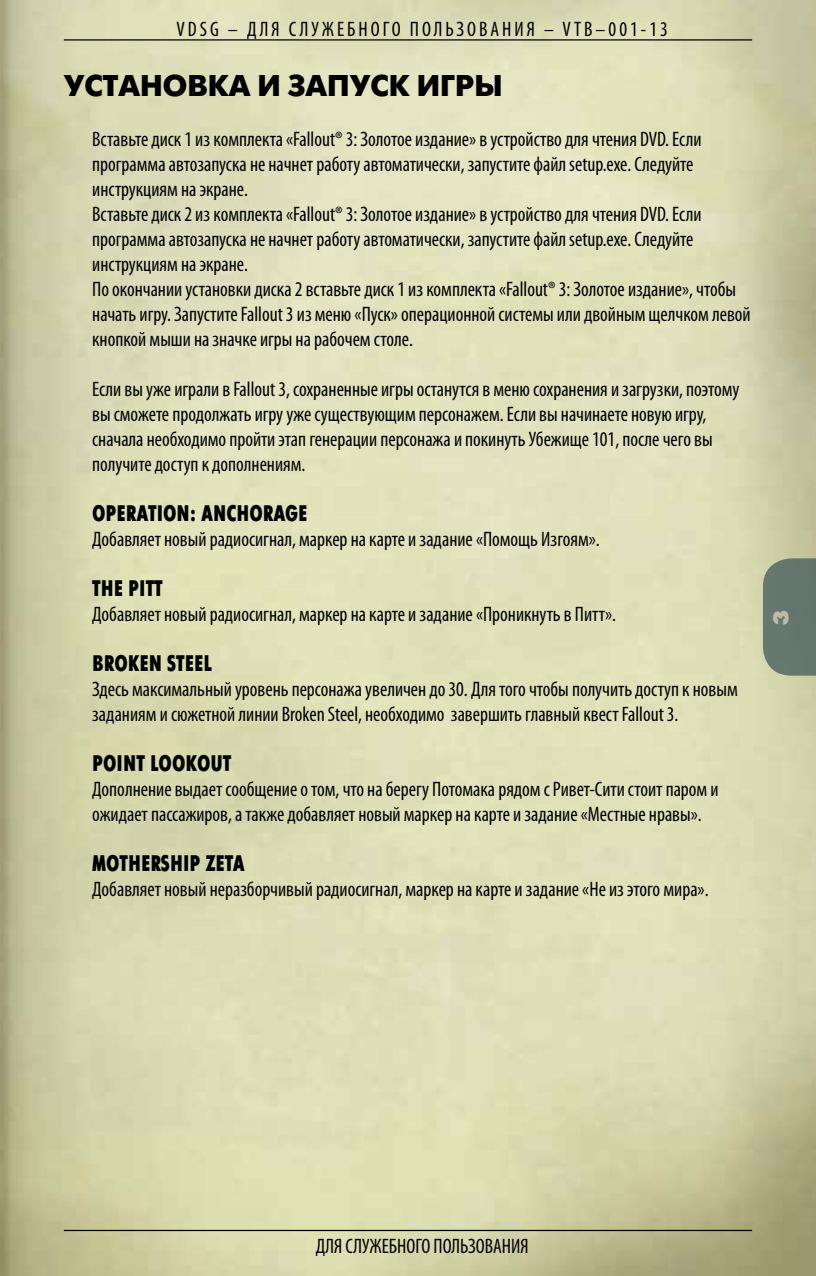
<style>
.page{position:relative;width:816px;height:1276px;background:#fff}
.page>*{position:absolute;margin:0;border:0;box-sizing:border-box;transform-origin:0 0}
.t1{font:30px "Futuris XC";color:#000}
.t2{font:22.5px "Futuris X Cond C";color:#000}
.t3{font:condensed 21px/25px "Myriad Pro";color:#000;scale:.95 1}
.t4{font:condensed 21px "Myriad Pro";letter-spacing:.15em;color:#000;scale:.95 1}
.t5{font:800 20px "Futura";color:#bcbda3}
</style>
<div class="page">
<img style="left:0;top:0;width:815px;height:1276px">
<svg style="left:762px;top:558px;width:53px;height:117px;background:#6c7c71"></svg>
<hr style="left:64px;top:39px;width:687px;height:2px;background:#000">
<hr style="left:64px;top:1230px;width:687px;height:1px;background:#000">
<p class="t4" style="left:176px;top:17px;width:518px">VDSG – ДЛЯ СЛУЖЕБНОГО ПОЛЬЗОВАНИЯ – VTB–001-13</p>
<h1 class="t1" style="left:64px;top:69px;width:440px">Установка и запуск игры</h1>
<p class="t3" style="left:92px;top:126px;width:694px">Вставьте диск 1 из комплекта «Fallout® 3: Золотое издание» в устройство для чтения DVD. Если программа автозапуска не начнет работу автоматически, запустите файл setup.exe. Следуйте инструкциям на экране.<br>Вставьте диск 2 из комплекта «Fallout® 3: Золотое издание» в устройство для чтения DVD. Если программа автозапуска не начнет работу автоматически, запустите файл setup.exe. Следуйте инструкциям на экране.<br>По окончании установки диска 2 вставьте диск 1 из комплекта «Fallout® 3: Золотое издание», чтобы начать игру. Запустите Fallout 3 из меню «Пуск» операционной системы или двойным щелчком левой кнопкой мыши на значке игры на рабочем столе.</p>
<p class="t3" style="left:92px;top:376px;width:682px">Если вы уже играли в Fallout 3, сохраненные игры останутся в меню сохранения и загрузки, поэтому вы сможете продолжать игру уже существующим персонажем. Если вы начинаете новую игру, сначала необходимо пройти этап генерации персонажа и покинуть Убежище 101, после чего вы получите доступ к дополнениям.</p>
<p class="t2" style="left:92px;top:500px;width:217px">OPERATION: ANCHORAGE</p>
<p class="t3" style="left:92px;top:526px;width:533px">Добавляет новый радиосигнал, маркер на карте и задание «Помощь Изгоям».</p>
<p class="t2" style="left:92px;top:575px;width:72px">THE PITT</p>
<p class="t3" style="left:92px;top:601px;width:550px">Добавляет новый радиосигнал, маркер на карте и задание «Проникнуть в Питт».</p>
<p class="t2" style="left:92px;top:650px;width:121px">BROKEN STEEL</p>
<p class="t3" style="left:92px;top:676px;width:680px">Здесь максимальный уровень персонажа увеличен до 30. Для того чтобы получить доступ к новым заданиям и сюжетной линии Broken Steel, необходимо завершить главный квест Fallout 3.</p>
<p class="t2" style="left:92px;top:750px;width:141px">POINT LOOKOUT</p>
<p class="t3" style="left:92px;top:776px;width:660px">Дополнение выдает сообщение о том, что на берегу Потомака рядом с Ривет-Сити стоит паром и ожидает пассажиров, а также добавляет новый маркер на карте и задание «Местные нравы».</p>
<p class="t2" style="left:92px;top:850px;width:154px">MOTHERSHIP ZETA</p>
<p class="t3" style="left:92px;top:876px;width:648px">Добавляет новый неразборчивый радиосигнал, маркер на карте и задание «Не из этого мира».</p>
<p class="t5" style="left:767px;top:626px;width:18px;rotate:-90deg">3</p>
<p class="t3" style="left:315px;top:1233px;width:225px">ДЛЯ СЛУЖЕБНОГО ПОЛЬЗОВАНИЯ</p>
</div>
